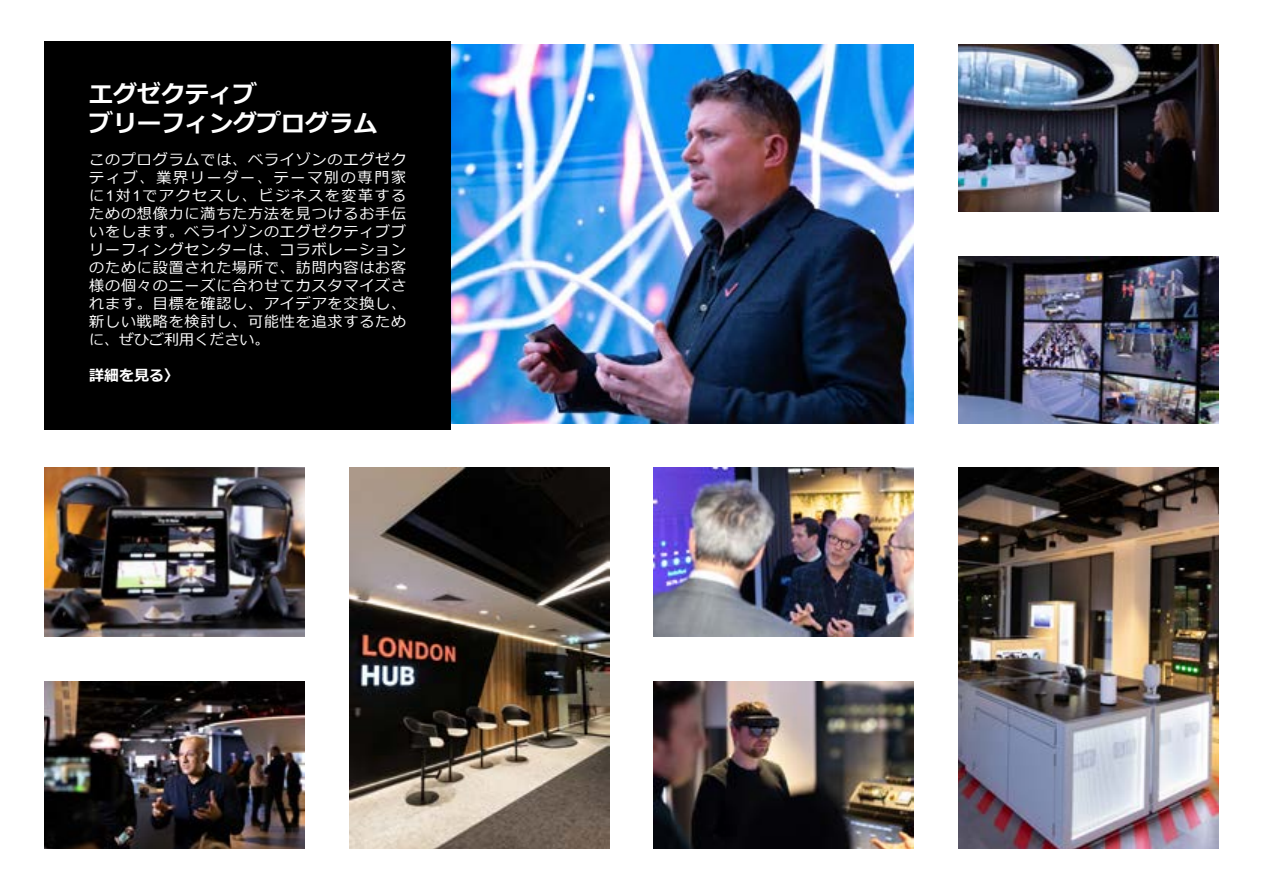
<style>
.page{position:relative;width:1263px;height:893px;background:#fff}
.page>*{position:absolute;margin:0;border:0;box-sizing:border-box;transform-origin:0 0}
.t1{font:700 24px/28.8px "Meiryo";color:#fff}
.t2{font:15px/18px "Meiryo";letter-spacing:.06em;color:#fff;text-align:justify}
.t3{font:700 15px "Meiryo";color:#fff}
.s1{font-family:"Arial"}
</style>
<div class="page">
<img style="left:451px;top:45px;width:463px;height:378px">
<div style="left:45px;top:41px;width:406px;height:112px;background:#000"></div>
<div style="left:45px;top:110px;width:406px;height:284px;background:#000"></div>
<div style="left:45px;top:326px;width:406px;height:104px;background:#000"></div>
<img style="left:958px;top:45px;width:260px;height:167px">
<img style="left:654px;top:468px;width:260px;height:169px">
<img style="left:654px;top:681px;width:260px;height:167px">
<img style="left:958px;top:256px;width:260px;height:167px">
<img style="left:349px;top:468px;width:260px;height:380px">
<img style="left:958px;top:468px;width:260px;height:380px">
<img style="left:45px;top:468px;width:260px;height:169px">
<img style="left:45px;top:681px;width:260px;height:167px">
<h1 class="t1" style="left:89px;top:81px;width:290px">エグゼクティブ<br>ブリーフィングプログラム</h1>
<p class="t2" style="left:89px;top:152px;width:318px">このプログラムでは、ベライゾンのエグゼクティブ、業界リーダー、テーマ別の専門家に<span class="s1">1</span>対<span class="s1">1</span>でアクセスし、ビジネスを変革するための想像力に満ちた方法を見つけるお手伝いをします。ベライゾンのエグゼクティブブリーフィングセンターは、コラボレーションのために設置された場所で、訪問内容はお客様の個々のニーズに合わせてカスタマイズされます。目標を確認し、アイデアを交換し、新しい戦略を検討し、可能性を追求するために、ぜひご利用ください。</p>
<p class="t3" style="left:89px;top:365px;width:91px">詳細を見る〉</p>
</div>
